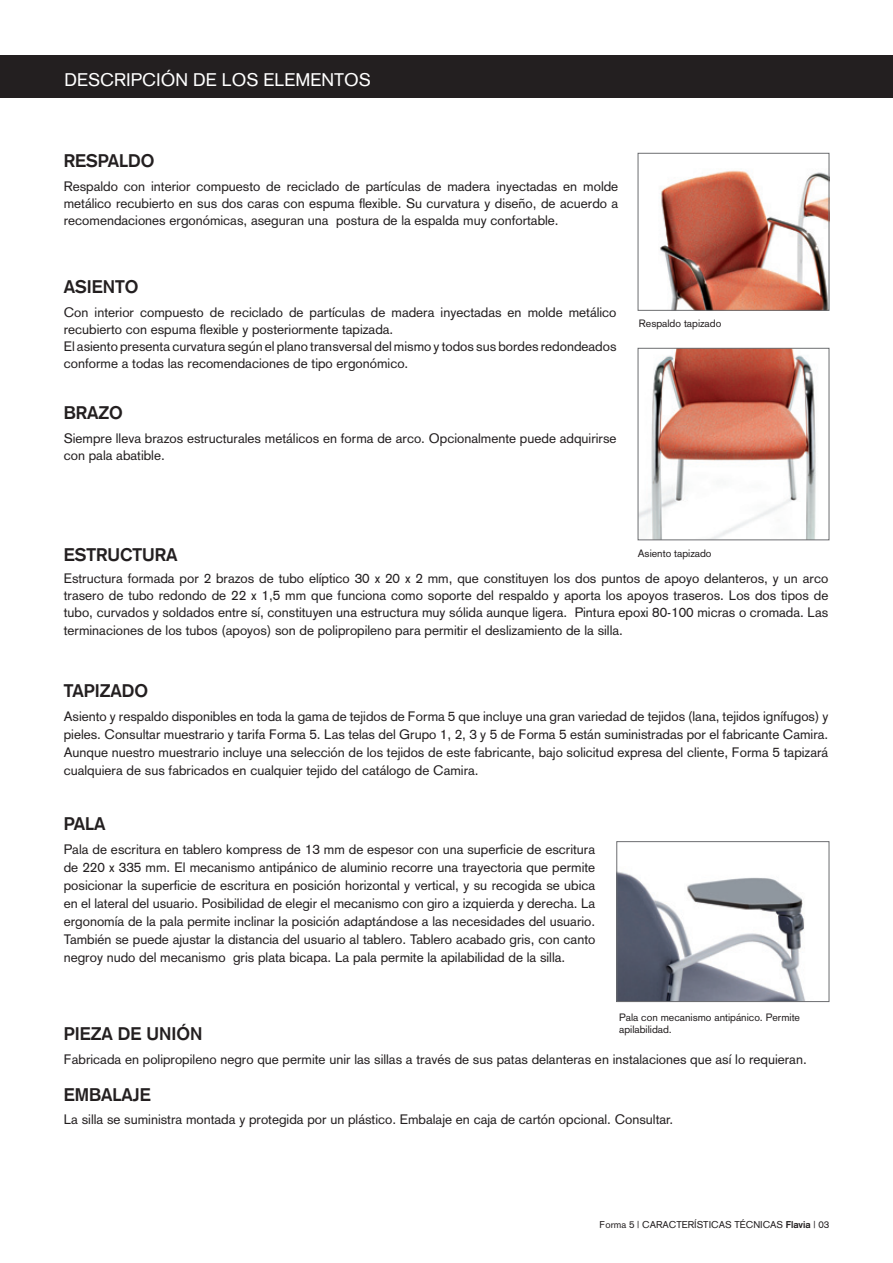
<style>
.page{position:relative;width:893px;height:1263px;background:#fff}
.page>*{position:absolute;margin:0;border:0;box-sizing:border-box;transform-origin:0 0}
.t1{font:700 18px "Akzidenz Grotesk";color:#231f20}
.t2{font:18px "Akzidenz Grotesk";color:#fff}
.t3{font:13.5px/18px "Akzidenz Grotesk";color:#231f20;text-align:justify}
.t4{font:10.5px/12.6px "Akzidenz Grotesk";color:#231f20}
.t5{font:9.75px "Akzidenz Grotesk";color:#231f20}
.s1{font-weight:700}
</style>
<div class="page">
<div style="left:0;top:55px;width:893px;height:43px;background:#231f20"></div>
<img style="left:660px;top:170px;width:167px;height:138px">
<div style="left:638px;top:153px;width:191px;height:157px;border:1px solid #6c6d70"></div>
<img style="left:640px;top:350px;width:176px;height:188px">
<div style="left:638px;top:348px;width:191px;height:192px;border:1px solid #6c6d70"></div>
<img style="left:619px;top:872px;width:186px;height:128px">
<div style="left:617px;top:841px;width:212px;height:161px;border:1px solid #6c6d70"></div>
<p class="t2" style="left:65px;top:69px;width:308px">DESCRIPCIÓN DE LOS ELEMENTOS</p>
<p class="t1" style="left:64px;top:150px;width:92px">RESPALDO</p>
<p class="t3" style="left:64px;top:177px;width:556px;line-height:17.2px">Respaldo con interior compuesto de reciclado de partículas de madera inyectadas en molde metálico recubierto en sus dos caras con espuma flexible. Su curvatura y diseño, de acuerdo a recomendaciones ergonómicas, aseguran una postura de la espalda muy confortable.</p>
<p class="t1" style="left:64px;top:276px;width:76px">ASIENTO</p>
<p class="t3" style="left:64px;top:303px;width:554px;line-height:17.2px">Con interior compuesto de reciclado de partículas de madera inyectadas en molde metálico recubierto con espuma flexible y posteriormente tapizada.</p>
<p class="t3" style="left:64px;top:338px;width:554px;line-height:17.2px">El asiento presenta curvatura según el plano transversal del mismo y todos sus bordes redondeados conforme a todas las recomendaciones de tipo ergonómico.</p>
<p class="t1" style="left:64px;top:402px;width:61px">BRAZO</p>
<p class="t3" style="left:64px;top:429px;width:554px;line-height:17.2px">Siempre lleva brazos estructurales metálicos en forma de arco. Opcionalmente puede adquirirse con pala abatible.</p>
<p class="t4" style="left:639px;top:317px;width:84px">Respaldo tapizado</p>
<p class="t1" style="left:64px;top:543px;width:115px">ESTRUCTURA</p>
<p class="t4" style="left:638px;top:547px;width:75px">Asiento tapizado</p>
<p class="t3" style="left:64px;top:569px;width:766px;line-height:17.2px">Estructura formada por 2 brazos de tubo elíptico 30 x 20 x 2 mm, que constituyen los dos puntos de apoyo delanteros, y un arco trasero de tubo redondo de 22 x 1,5 mm que funciona como soporte del respaldo y aporta los apoyos traseros. Los dos tipos de tubo, curvados y soldados entre sí, constituyen una estructura muy sólida aunque ligera. Pintura epoxi 80-100 micras o cromada. Las terminaciones de los tubos (apoyos) son de polipropileno para permitir el deslizamiento de la silla.</p>
<p class="t1" style="left:64px;top:680px;width:86px">TAPIZADO</p>
<p class="t3" style="left:64px;top:707px;width:766px">Asiento y respaldo disponibles en toda la gama de tejidos de Forma 5 que incluye una gran variedad de tejidos (lana, tejidos ignífugos) y pieles. Consultar muestrario y tarifa Forma 5. Las telas del Grupo 1, 2, 3 y 5 de Forma 5 están suministradas por el fabricante Camira.<br>Aunque nuestro muestrario incluye una selección de los tejidos de este fabricante, bajo solicitud expresa del cliente, Forma 5 tapizará cualquiera de sus fabricados en cualquier tejido del catálogo de Camira.</p>
<p class="t1" style="left:64px;top:813px;width:43px">PALA</p>
<p class="t3" style="left:64px;top:840px;width:533px">Pala de escritura en tablero kompress de 13 mm de espesor con una superficie de escritura de 220 x 335 mm. El mecanismo antipánico de aluminio recorre una trayectoria que permite posicionar la superficie de escritura en posición horizontal y vertical, y su recogida se ubica en el lateral del usuario. Posibilidad de elegir el mecanismo con giro a izquierda y derecha. La ergonomía de la pala permite inclinar la posición adaptándose a las necesidades del usuario.<br>También se puede ajustar la distancia del usuario al tablero. Tablero acabado gris, con canto negroy nudo del mecanismo gris plata bicapa. La pala permite la apilabilidad de la silla.</p>
<p class="t1" style="left:64px;top:1023px;width:140px">PIEZA DE UNIÓN</p>
<p class="t4" style="left:619px;top:1011px;width:182px">Pala con mecanismo antipánico. Permite apilabilidad.</p>
<p class="t3" style="left:64px;top:1050px;width:744px">Fabricada en polipropileno negro que permite unir las sillas a través de sus patas delanteras en instalaciones que así lo requieran.</p>
<p class="t1" style="left:64px;top:1083px;width:89px">EMBALAJE</p>
<p class="t3" style="left:64px;top:1110px;width:611px">La silla se suministra montada y protegida por un plástico. Embalaje en caja de cartón opcional. Consultar.</p>
<p class="t5" style="left:600px;top:1219px;width:231px">Forma 5 | CARACTERÍSTICAS TÉCNICAS <span class="s1">Flavia</span> | 03</p>
</div>
